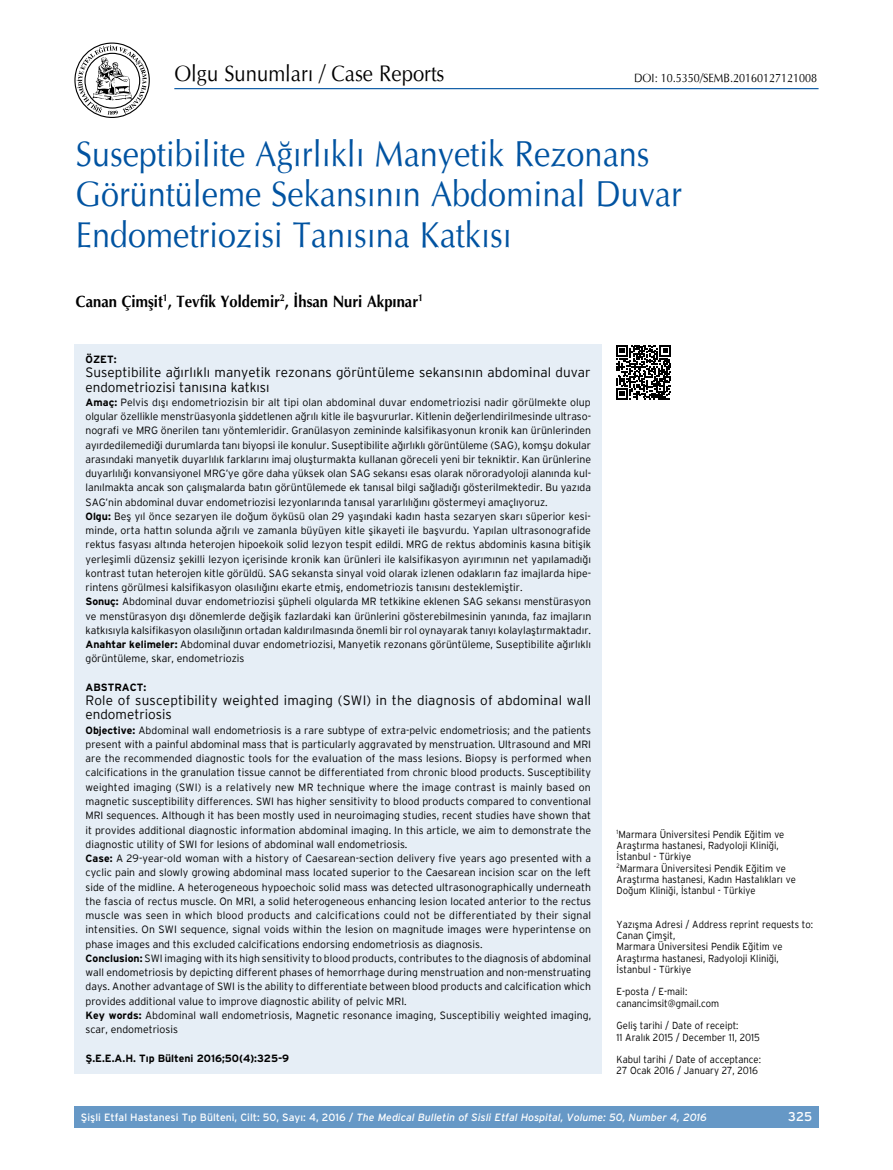
<style>
.page{position:relative;width:893px;height:1170px;background:#fff}
.page>*{position:absolute;margin:0;border:0;box-sizing:border-box;transform-origin:0 0}
.t1{font:36px/40.5px "Optima";color:#0053a1;scale:.9 1}
.t2{font:22.5px "Optima";color:#000;scale:.9 1}
.t3{font:700 16.5px "Optima";color:#000;scale:.9 1}
.t4{font:300 13.5px/14.2px "Interstate";letter-spacing:.005em;color:#000}
.t5{font:12.75px "Interstate";color:#fff}
.t6{font:12px "Optima";color:#000;scale:.9 1}
.t7{font:300 10.5px/14.2px "Interstate";color:#000}
.t8{font:italic 10.5px "Interstate";color:#fff}
.t9{font:700 10.5px "Interstate";color:#000}
.t10{font:300 10.2px/11.2px "Interstate";color:#000;scale:.93 1}
.s1{font-weight:700}
.s2{font-style:normal}
</style>
<div class="page">
<div style="left:74px;top:1106px;width:745px;height:21px;background:#6698c6"></div>
<hr style="left:174px;top:88px;width:645px;height:1px;background:#0053a1">
<div style="left:74px;top:43px;width:76px;height:75px;border:1px solid #000;border-radius:50%"></div>
<svg style="left:77px;top:45px;width:70px;height:70px"></svg>
<div style="left:74px;top:344px;width:528px;height:730px;background:#e6eef6"></div>
<svg style="left:616px;top:345px;width:55px;height:54px"></svg>
<h2 class="t2" style="left:174px;top:60px;width:302px">Olgu Sunumları / Case Reports</h2>
<p class="t6" style="left:634px;top:71px;width:205px">DOI: 10.5350/SEMB.20160127121008</p>
<h1 class="t1" style="left:76px;top:133px;width:675px">Suseptibilite Ağırlıklı Manyetik Rezonans<br>Görüntüleme Sekansının Abdominal Duvar<br>Endometriozisi Tanısına Katkısı</h1>
<h3 class="t3" style="left:76px;top:291px;width:387px">Canan Çimşit<sup>1</sup>, Tevfik Yoldemir<sup>2</sup>, İhsan Nuri Akpınar<sup>1</sup></h3>
<p class="t9" style="left:85px;top:353px;width:33px">ÖZET:</p>
<p class="t4" style="left:85px;top:365px;width:507px">Suseptibilite ağırlıklı manyetik rezonans görüntüleme sekansının abdominal duvar endometriozisi tanısına katkısı</p>
<p class="t7" style="left:85px;top:395px;width:507px"><span class="s1">Amaç:</span> Pelvis dışı endometriozisin bir alt tipi olan abdominal duvar endometriozisi nadir görülmekte olup olgular özellikle menstrüasyonla şiddetlenen ağrılı kitle ile başvururlar. Kitlenin değerlendirilmesinde ultraso&shy;nografi ve MRG önerilen tanı yöntemleridir. Granülasyon zemininde kalsifikasyonun kronik kan ürünlerinden ayırdedilemediği durumlarda tanı biyopsi ile konulur. Suseptibilite ağırlıklı görüntüleme (SAG), komşu dokular arasındaki manyetik duyarlılık farklarını imaj oluşturmakta kullanan göreceli yeni bir tekniktir. Kan ürünlerine duyarlılığı konvansiyonel MRG’ye göre daha yüksek olan SAG sekansı esas olarak nöroradyoloji alanında kul&shy;lanılmakta ancak son çalışmalarda batın görüntülemede ek tanısal bilgi sağladığı gösterilmektedir. Bu yazıda SAG’nin abdominal duvar endometriozisi lezyonlarında tanısal yararlılığını göstermeyi amaçlıyoruz.<br><span class="s1">Olgu:</span> Beş yıl önce sezaryen ile doğum öyküsü olan 29 yaşındaki kadın hasta sezaryen skarı süperior kesi&shy;minde, orta hattın solunda ağrılı ve zamanla büyüyen kitle şikayeti ile başvurdu. Yapılan ultrasonografide rektus fasyası altında heterojen hipoekoik solid lezyon tespit edildi. MRG de rektus abdominis kasına bitişik yerleşimli düzensiz şekilli lezyon içerisinde kronik kan ürünleri ile kalsifikasyon ayırımının net yapılamadığı kontrast tutan heterojen kitle görüldü. SAG sekansta sinyal void olarak izlenen odakların faz imajlarda hipe&shy;rintens görülmesi kalsifikasyon olasılığını ekarte etmiş, endometriozis tanısını desteklemiştir.<br><span class="s1">Sonuç:</span> Abdominal duvar endometriozisi şüpheli olgularda MR tetkikine eklenen SAG sekansı menstürasyon ve menstürasyon dışı dönemlerde değişik fazlardaki kan ürünlerini gösterebilmesinin yanında, faz imajların katkısıyla kalsifikasyon olasılığının ortadan kaldırılmasında önemli bir rol oynayarak tanıyı kolaylaştırmaktadır.<br><span class="s1">Anahtar kelimeler:</span> Abdominal duvar endometriozisi, Manyetik rezonans görüntüleme, Suseptibilite ağırlıklı görüntüleme, skar, endometriozis</p>
<p class="t9" style="left:85px;top:681px;width:62px">ABSTRACT:</p>
<p class="t4" style="left:85px;top:693px;width:507px">Role of susceptibility weighted imaging (SWI) in the diagnosis of abdominal wall endometriosis</p>
<p class="t7" style="left:85px;top:722px;width:507px"><span class="s1">Objective:</span> Abdominal wall endometriosis is a rare subtype of extra-pelvic endometriosis; and the patients present with a painful abdominal mass that is particularly aggravated by menstruation. Ultrasound and MRI are the recommended diagnostic tools for the evaluation of the mass lesions. Biopsy is performed when calcifications in the granulation tissue cannot be differentiated from chronic blood products. Susceptibility weighted imaging (SWI) is a relatively new MR technique where the image contrast is mainly based on magnetic susceptibility differences. SWI has higher sensitivity to blood products compared to conventional MRI sequences. Although it has been mostly used in neuroimaging studies, recent studies have shown that it provides additional diagnostic information abdominal imaging. In this article, we aim to demonstrate the diagnostic utility of SWI for lesions of abdominal wall endometriosis.<br><span class="s1">Case:</span> A 29-year-old woman with a history of Caesarean-section delivery five years ago presented with a cyclic pain and slowly growing abdominal mass located superior to the Caesarean incision scar on the left side of the midline. A heterogeneous hypoechoic solid mass was detected ultrasonographically underneath the fascia of rectus muscle. On MRI, a solid heterogeneous enhancing lesion located anterior to the rectus muscle was seen in which blood products and calcifications could not be differentiated by their signal intensities. On SWI sequence, signal voids within the lesion on magnitude images were hyperintense on phase images and this excluded calcifications endorsing endometriosis as diagnosis.<br><span class="s1">Conclusion:</span> SWI imaging with its high sensitivity to blood products, contributes to the diagnosis of abdominal wall endometriosis by depicting different phases of hemorrhage during menstruation and non-menstruating days. Another advantage of SWI is the ability to differentiate between blood products and calcification which provides additional value to improve diagnostic ability of pelvic MRI.<br><span class="s1">Key words:</span> Abdominal wall endometriosis, Magnetic resonance imaging, Susceptibiliy weighted imaging, scar, endometriosis</p>
<p class="t9" style="left:85px;top:1051px;width:205px">Ş.E.E.A.H. Tıp Bülteni 2016;50(4):325-9</p>
<p class="t10" style="left:617px;top:828px;width:194px"><sup>1</sup>Marmara Üniversitesi Pendik Eğitim ve Araştırma hastanesi, Radyoloji Kliniği, İstanbul - Türkiye<br><sup>2</sup>Marmara Üniversitesi Pendik Eğitim ve Araştırma hastanesi, Kadın Hastalıkları ve Doğum Kliniği, İstanbul - Türkiye</p>
<p class="t10" style="left:617px;top:918px;width:213px">Yazışma Adresi / Address reprint requests to:<br>Canan Çimşit,<br>Marmara Üniversitesi Pendik Eğitim ve<br>Araştırma hastanesi, Radyoloji Kliniği,<br>İstanbul - Türkiye</p>
<p class="t10" style="left:617px;top:985px;width:112px">E-posta / E-mail: canancimsit@gmail.com</p>
<p class="t10" style="left:617px;top:1019px;width:156px">Geliş tarihi / Date of receipt:<br>11 Aralık 2015 / December 11, 2015</p>
<p class="t10" style="left:617px;top:1053px;width:157px">Kabul tarihi / Date of acceptance:<br>27 Ocak 2016 / January 27, 2016</p>
<p class="t8" style="left:81px;top:1110px;width:627px"><span class="s2">Şişli Etfal Hastanesi T›p Bülteni, Cilt: 50, Say›: 4, 2016 /</span> The Medical Bulletin of Sisli Etfal Hospital, Volume: 50, Number 4, 2016</p>
<p class="t5" style="left:788px;top:1108px;width:25px">325</p>
</div>
